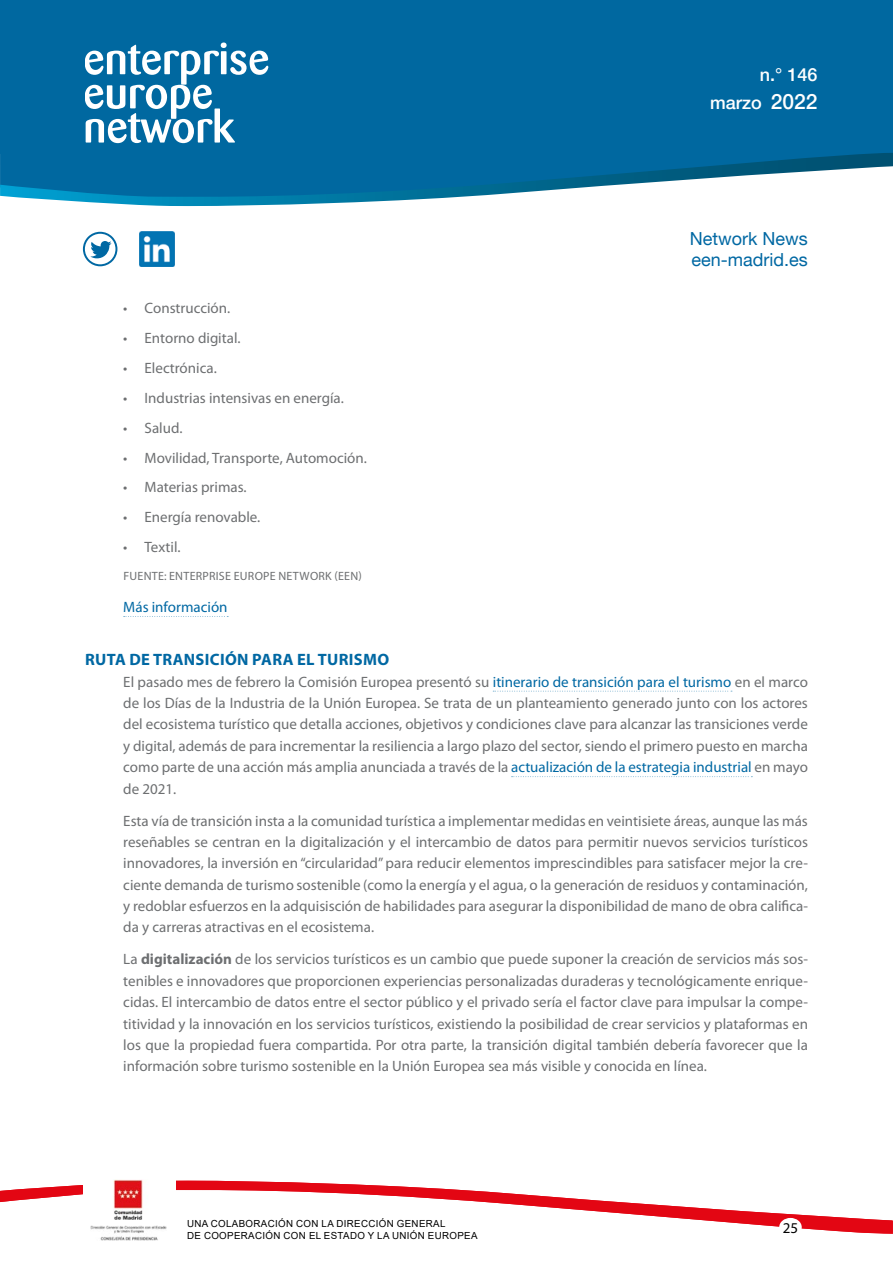
<style>
.page{position:relative;width:893px;height:1263px;background:#fff}
.page>*{position:absolute;margin:0;border:0;box-sizing:border-box;transform-origin:0 0}
.t1{font:18px/21.3px "Helvetica Neue LT";color:#0068a3}
.t2{font:500 18px/28.2px "Helvetica Neue LT";color:#fff;text-align:right}
.LADILLO_02{font:700 16.5px "Myriad Pro";letter-spacing:.02em;color:#0068a3}
.TEXTO{font:15px/21.3px "Myriad Pro";color:#6d6f71;text-align:justify}
.TEXTO-2{font:15px "Myriad Pro";color:#0068a3}
.t3{font:15px "Myriad Pro";color:#000}
.Fuente{font:12px "Myriad Pro";letter-spacing:.02em;color:#6d6f71}
.t4{font:9.75px/11.7px "Arial";letter-spacing:.035em;color:#000}
.s1{font-size:21px}
.s2{color:#0068a3}
.s3{font-weight:700}
</style>
<div class="page">
<div style="left:0;top:0;width:893px;height:153px;background:#0068a0"></div>
<svg style="left:0;top:153px;width:893px;height:53px"></svg>
<svg style="left:85px;top:43px;width:183px;height:100px"></svg>
<svg style="left:82px;top:231px;width:36px;height:36px"></svg>
<img style="left:139px;top:232px;width:35px;height:34px">
<svg style="left:0;top:1181px;width:892px;height:52px"></svg>
<div style="left:83px;top:1179px;width:93px;height:61px;background:#fff"></div>
<img style="left:91px;top:1179px;width:76px;height:61px">
<div style="left:779px;top:1218px;width:23px;height:18px;background:#fff;border-radius:50%"></div>
<svg style="left:124px;top:616px;width:104px;height:1px"></svg>
<svg style="left:493px;top:691px;width:239px;height:1px"></svg>
<svg style="left:512px;top:776px;width:240px;height:1px"></svg>
<p class="t2" style="left:710px;top:60px;width:109px">n.° 146 marzo <span class="s1">2022</span></p>
<p class="t1" style="left:690px;top:227px;width:119px">Network News een-madrid.es</p>
<p class="TEXTO" style="left:123px;top:297px;width:108px">• Construcción.</p>
<p class="TEXTO" style="left:123px;top:327px;width:119px">• Entorno digital.</p>
<p class="TEXTO" style="left:123px;top:357px;width:95px">• Electrónica.</p>
<p class="TEXTO" style="left:123px;top:387px;width:222px">• Industrias intensivas en energía.</p>
<p class="TEXTO" style="left:123px;top:417px;width:61px">• Salud.</p>
<p class="TEXTO" style="left:123px;top:447px;width:245px">• Movilidad, Transporte, Automoción.</p>
<p class="TEXTO" style="left:123px;top:476px;width:125px">• Materias primas.</p>
<p class="TEXTO" style="left:123px;top:506px;width:139px">• Energía renovable.</p>
<p class="TEXTO" style="left:123px;top:536px;width:59px">• Textil.</p>
<p class="Fuente" style="left:123px;top:569px;width:240px">FUENTE: ENTERPRISE EUROPE NETWORK (EEN)</p>
<p class="TEXTO-2" style="left:123px;top:598px;width:106px">Más información</p>
<p class="LADILLO_02" style="left:85px;top:649px;width:305px">RUTA DE TRANSICIÓN PARA EL TURISMO</p>
<p class="TEXTO" style="left:123px;top:671px;width:686px">El pasado mes de febrero la Comisión Europea presentó su <span class="s2">itinerario de transición para el turismo</span> en el marco de los Días de la Industria de la Unión Europea. Se trata de un planteamiento generado junto con los actores del ecosistema turístico que detalla acciones, objetivos y condiciones clave para alcanzar las transiciones verde y digital, además de para incrementar la resiliencia a largo plazo del sector, siendo el primero puesto en marcha como parte de una acción más amplia anunciada a través de la <span class="s2">actualización de la estrategia industrial</span> en mayo de 2021.</p>
<p class="TEXTO" style="left:123px;top:810px;width:686px">Esta vía de transición insta a la comunidad turística a implementar medidas en veintisiete áreas, aunque las más reseñables se centran en la digitalización y el intercambio de datos para permitir nuevos servicios turísticos innovadores, la inversión en “circularidad” para reducir elementos imprescindibles para satisfacer mejor la cre&shy;ciente demanda de turismo sostenible (como la energía y el agua, o la generación de residuos y contaminación, y redoblar esfuerzos en la adquisisción de habilidades para asegurar la disponibilidad de mano de obra califica&shy;da y carreras atractivas en el ecosistema.</p>
<p class="TEXTO" style="left:123px;top:948px;width:686px">La <span class="s3">digitalización</span> de los servicios turísticos es un cambio que puede suponer la creación de servicios más sos&shy;tenibles e innovadores que proporcionen experiencias personalizadas duraderas y tecnológicamente enrique&shy;cidas. El intercambio de datos entre el sector público y el privado sería el factor clave para impulsar la compe&shy;titividad y la innovación en los servicios turísticos, existiendo la posibilidad de crear servicios y plataformas en los que la propiedad fuera compartida. Por otra parte, la transición digital también debería favorecer que la información sobre turismo sostenible en la Unión Europea sea más visible y conocida en línea.</p>
<p class="t4" style="left:187px;top:1218px;width:292px">UNA COLABORACIÓN CON LA DIRECCIÓN GENERAL<br>DE COOPERACIÓN CON EL ESTADO Y LA UNIÓN EUROPEA</p>
<p class="t3" style="left:783px;top:1218px;width:17px">25</p>
</div>
